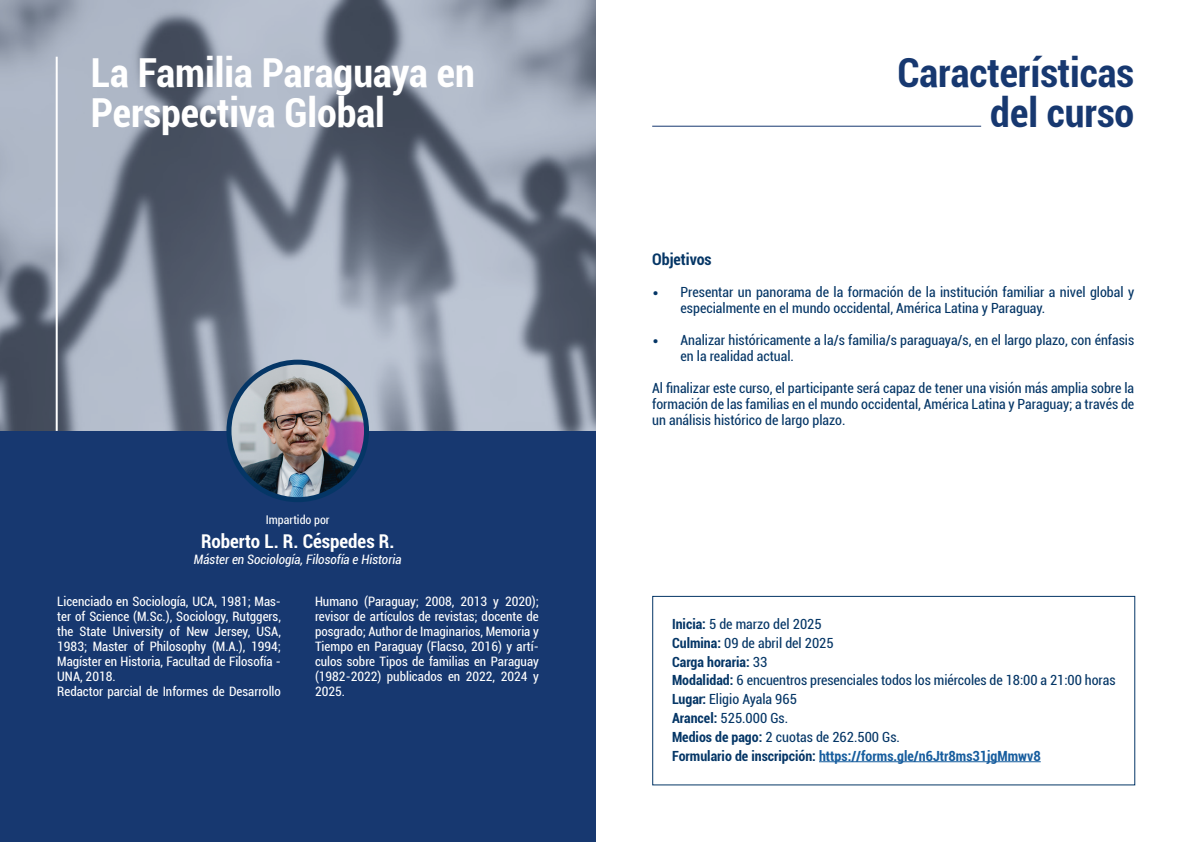
<style>
.page{position:relative;width:1191px;height:842px;background:#fff}
.page>*{position:absolute;margin:0;border:0;box-sizing:border-box;transform-origin:0 0}
.t1{font:700 condensed 40px/40px "Roboto";color:#fff}
.t2{font:700 condensed 40px/40px "Roboto";color:#173870;text-align:right}
.t3{font:700 condensed 19px "Roboto";color:#fff}
.t4{font:700 condensed 16px "Roboto";color:#053666}
.t5{font:condensed 14px/16px "Roboto";color:#053666}
.t6{font:700 condensed 14px "Roboto";color:#175d9e}
.t7{font:700 condensed 14px "Roboto";color:#053666}
.t8{font:condensed 13px/15px "Roboto";color:#fff;text-align:justify}
.t9{font:italic condensed 13px "Roboto";color:#fff}
.t10{font:condensed 12px "Roboto";color:#fff}
.s1{font-family:"Graphie";font-stretch:normal}
.s2{font-weight:700}
.s3{font-weight:400}
.s4{color:#053666}
</style>
<div class="page">
<div style="left:0;top:0;width:595px;height:842px;background:#173870"></div>
<img style="left:0;top:0;width:595px;height:431px">
<img style="left:229px;top:362px;width:137px;height:138px;border-radius:69px">
<div style="left:226px;top:360px;width:143px;height:142px;border:5px solid #053666;border-radius:50%"></div>
<hr style="left:652px;top:126px;width:329px;height:1px;background:#173870">
<hr style="left:56px;top:57px;width:2px;height:374px;background:#fff">
<div style="left:652px;top:596px;width:483px;height:189px;border:1px solid #053666"></div>
<hr style="left:819px;top:761px;width:221px;height:1px;background:#175d9e">
<p class="t1" style="left:91px;top:51px;width:385px">La Familia Paraguaya en<br>Perspectiva Global</p>
<p class="t10" style="left:266px;top:511px;width:65px">Impartido por</p>
<p class="t3" style="left:201px;top:528px;width:195px">Roberto L. R. Céspedes R.</p>
<p class="t9" style="left:194px;top:550px;width:209px">Máster en Sociología, Filosofía e Historia</p>
<p class="t8" style="left:57px;top:593px;width:225px">Licenciado en Sociología, UCA, 1981; Mas&shy;ter of Science (M.Sc.), Sociology, Rutggers, the State University of New Jersey, USA, 1983; Master of Philosophy (M.A.), 1994; Magíster en Historia, Facultad de Filosofía - UNA, 2018.</p>
<p class="t8" style="left:57px;top:683px;width:225px">Redactor parcial de Informes de Desarrollo</p>
<p class="t8" style="left:315px;top:593px;width:225px">Humano (Paraguay; 2008, 2013 y 2020); revisor de artículos de revistas; docente de posgrado; Author de Imaginarios, Memoria y Tiempo en Paraguay (Flacso, 2016) y artí&shy;culos sobre Tipos de familias en Paraguay (1982-2022) publicados en 2022, 2024 y 2025.</p>
<p class="t2" style="left:897px;top:51px;width:238px">Características del curso</p>
<p class="t4" style="left:652px;top:248px;width:61px">Objetivos</p>
<p class="t5" style="left:680px;top:283px;width:455px;text-indent:-28px"><span class="s1">•</span> Presentar un panorama de la formación de la institución familiar a nivel global y especialmente en el mundo occidental, América Latina y Paraguay.</p>
<p class="t5" style="left:680px;top:331px;width:455px;text-indent:-28px"><span class="s1">•</span> Analizar históricamente a la/s familia/s paraguaya/s, en el largo plazo, con énfasis en la realidad actual.</p>
<p class="t5" style="left:652px;top:379px;width:483px;text-align:justify">Al finalizar este curso, el participante será capaz de tener una visión más amplia sobre la formación de las familias en el mundo occidental, América Latina y Paraguay; a través de un análisis histórico de largo plazo.</p>
<p class="t5" style="left:672px;top:615px;width:151px"><span class="s2">Inicia:</span> 5 de marzo del 2025</p>
<p class="t5" style="left:672px;top:634px;width:163px"><span class="s2">Culmina:</span> 09 de abril del 2025</p>
<p class="t7" style="left:672px;top:652px;width:97px">Carga horaria: <span class="s3">33</span></p>
<p class="t5" style="left:672px;top:672px;width:445px"><span class="s2">Modalidad:</span> 6 encuentros presenciales todos los miércoles de 18:00 a 21:00 horas</p>
<p class="t5" style="left:672px;top:691px;width:126px"><span class="s2">Lugar:</span> Eligio Ayala 965</p>
<p class="t5" style="left:672px;top:710px;width:118px"><span class="s2">Arancel:</span> 525.000 Gs.</p>
<p class="t5" style="left:672px;top:728px;width:229px"><span class="s2">Medios de pago:</span> 2 cuotas de 262.500 Gs.</p>
<p class="t6" style="left:672px;top:746px;width:370px"><span class="s4">Formulario de inscripción:</span> https://forms.gle/n6Jtr8ms31jgMmwv8</p>
</div>
